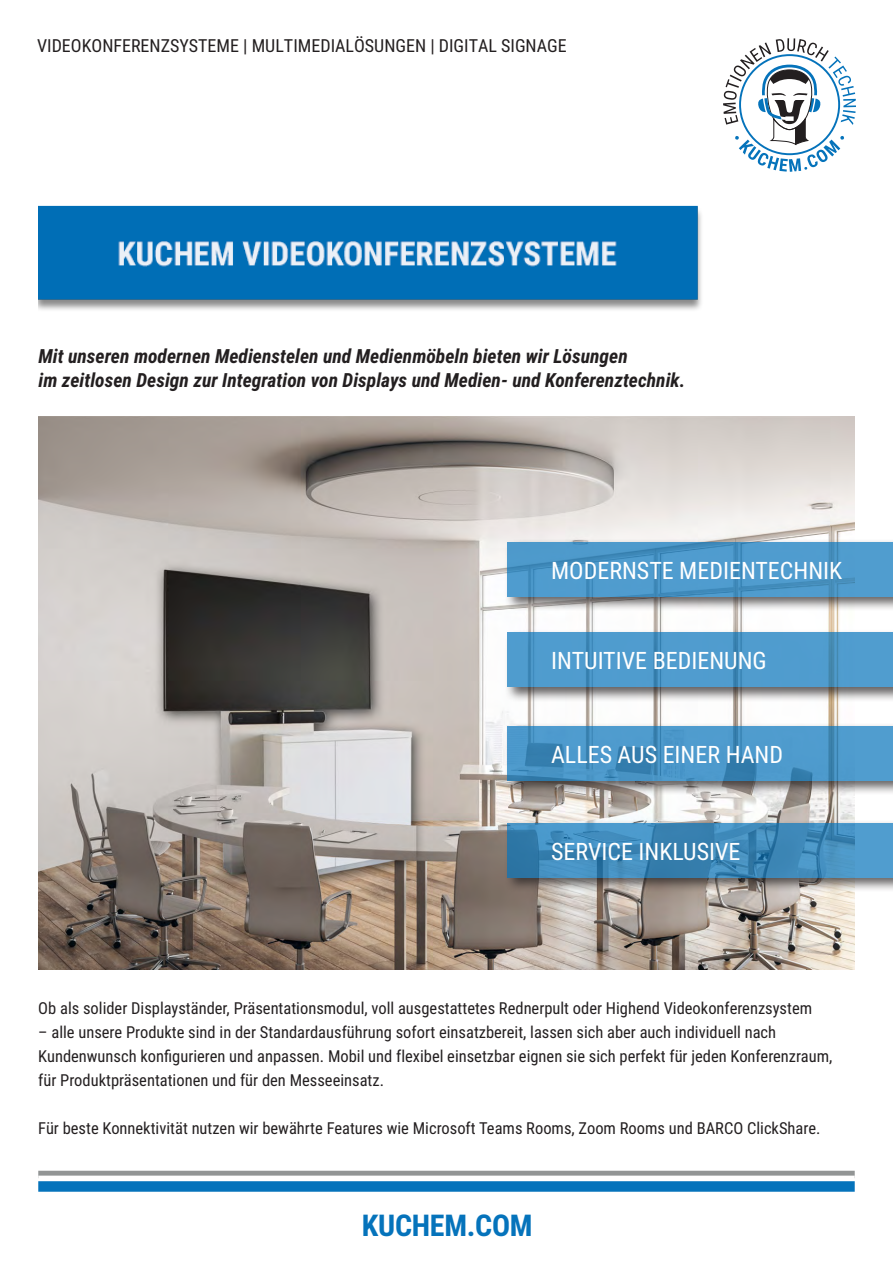
<style>
.page{position:relative;width:893px;height:1263px;background:#fff}
.page>*{position:absolute;margin:0;border:0;box-sizing:border-box;transform-origin:0 0}
.t1{font:700 30px "Roboto Condensed";letter-spacing:-.01em;color:#0573bb}
.t2{font:24px "Roboto Condensed";color:#fff}
.t3{font:italic 700 19.5px/24px "Roboto Condensed";color:#231f20}
.t4{font:18px "Roboto Condensed";color:#231f20}
.t5{font:16.5px/24px "Roboto Condensed";color:#231f20}
</style>
<div class="page">
<div style="left:38px;top:1171px;width:817px;height:7px;background:#929595"></div>
<div style="left:38px;top:1175px;width:817px;height:6px;background:#fff"></div>
<div style="left:38px;top:1181px;width:817px;height:11px;background:#0573bb"></div>
<svg style="left:723px;top:38px;width:133px;height:134px"></svg>
<img style="left:38px;top:205px;width:663px;height:105px">
<img style="left:38px;top:417px;width:817px;height:552px">
<svg style="left:505px;top:539px;width:388px;height:73px"></svg>
<svg style="left:508px;top:542px;width:385px;height:55px;background:#4c98ca"></svg>
<svg style="left:505px;top:723px;width:388px;height:73px"></svg>
<svg style="left:508px;top:726px;width:385px;height:54px;background:#4894c6"></svg>
<svg style="left:505px;top:820px;width:388px;height:73px;background:#9d9b99"></svg>
<svg style="left:508px;top:823px;width:385px;height:54px;background:#3e89b9"></svg>
<svg style="left:505px;top:629px;width:388px;height:73px"></svg>
<svg style="left:508px;top:632px;width:385px;height:55px;background:#4d9acc"></svg>
<p class="t4" style="left:37px;top:33px;width:531px">VIDEOKONFERENZSYSTEME | MULTIMEDIALÖSUNGEN | DIGITAL SIGNAGE</p>
<p class="t3" style="left:38px;top:344px;width:648px">Mit unseren modernen Medienstelen und Medienmöbeln bieten wir Lösungen<br>im zeitlosen Design zur Integration von Displays und Medien- und Konferenztechnik.</p>
<p class="t2" style="left:551px;top:554px;width:293px">MODERNSTE MEDIENTECHNIK</p>
<p class="t2" style="left:551px;top:644px;width:217px">INTUITIVE BEDIENUNG</p>
<p class="t2" style="left:551px;top:738px;width:233px">ALLES AUS EINER HAND</p>
<p class="t2" style="left:551px;top:835px;width:191px">SERVICE INKLUSIVE</p>
<p class="t5" style="left:38px;top:995px;width:775px">Ob als solider Displayständer, Präsentationsmodul, voll ausgestattetes Rednerpult oder Highend Videokonferenzsystem</p>
<p class="t5" style="left:38px;top:1019px;width:796px">– alle unsere Produkte sind in der Standardausführung sofort einsatzbereit, lassen sich aber auch individuell nach<br>Kundenwunsch konfigurieren und anpassen. Mobil und flexibel einsetzbar eignen sie sich perfekt für jeden Konferenzraum, für Produktpräsentationen und für den Messeeinsatz.</p>
<p class="t5" style="left:38px;top:1115px;width:784px">Für beste Konnektivität nutzen wir bewährte Features wie Microsoft Teams Rooms, Zoom Rooms und BARCO ClickShare.</p>
<p class="t1" style="left:362px;top:1204px;width:172px">KUCHEM.COM</p>
</div>
